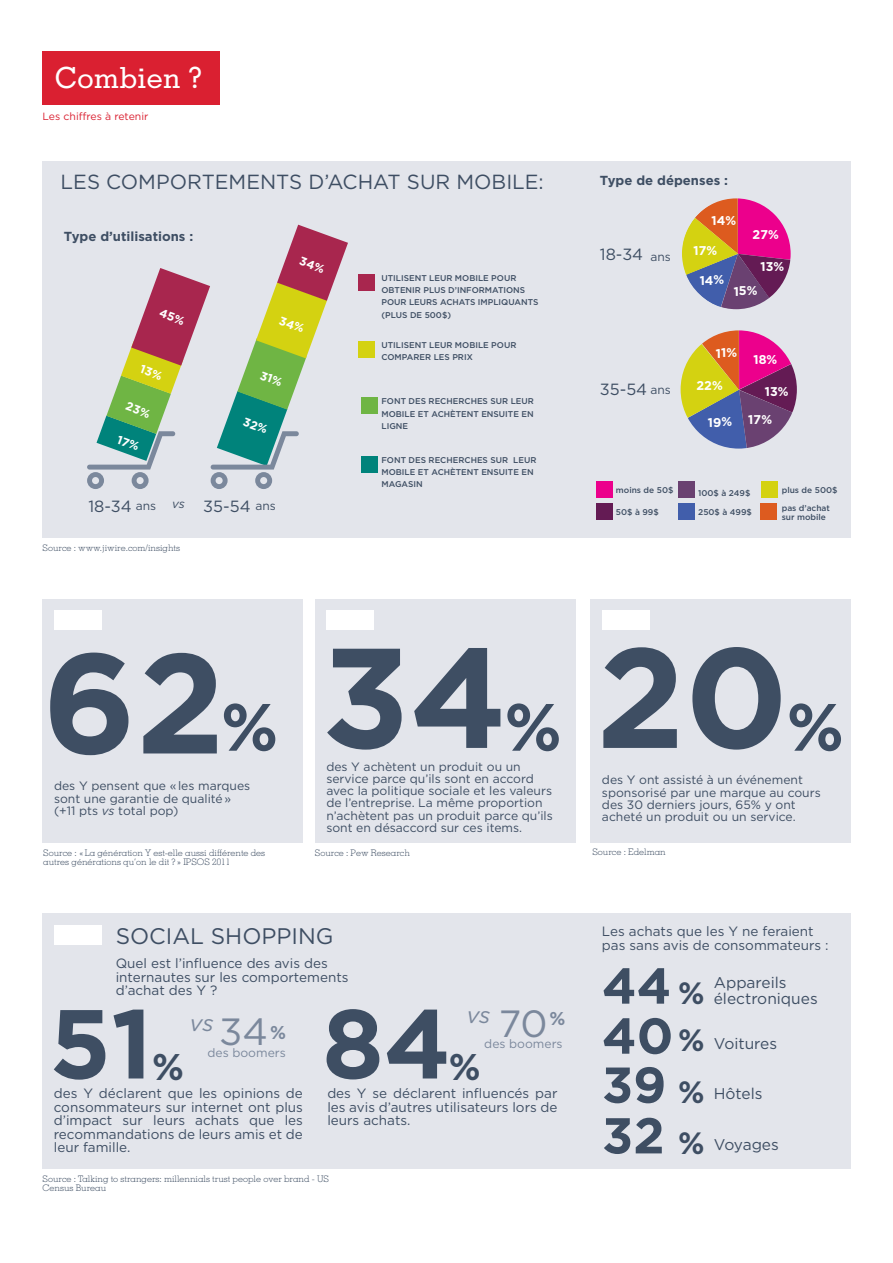
<style>
.page{position:relative;width:893px;height:1263px;background:#fff}
.page>*{position:absolute;margin:0;border:0;box-sizing:border-box;transform-origin:0 0}
.t1{font:700 141.75px "Gotham";color:#3e4e63}
.t2{font:700 97.8px "Gotham";color:#3e4e63}
.t3{font:700 66.75px "Gotham";color:#3e4e63}
.t4{font:700 50.25px/49.9px "Gotham";color:#3e4e63}
.t5{font:37.95px "Gotham";color:#7b889c}
.t6{font:700 37.05px "Gotham";color:#3e4e63}
.t7{font:700 30.75px/47.2px "Gotham";color:#3e4e63}
.t8{font:500 29.1px "Memphis";color:#fff}
.t9{font:italic 22.65px "Gotham";color:#7b889c}
.t10{font:22.5px "Gotham";color:#3e4e63}
.t11{font:20.4px "Gotham";color:#3e4e63}
.t12{font:700 18.6px "Gotham";color:#7b889c}
.t13{font:16.2px "Gotham";color:#3e4e63}
.t14{font:15.45px/15.5px "Gotham";color:#3e4e63}
.t15{font:13.5px/13.5px "Gotham";color:#3e4e63}
.t16{font:700 13.05px "Gotham";color:#3e4e63}
.t17{font:12.15px/12.1px "Gotham";color:#3e4e63}
.t18{font:12.15px "Gotham";color:#7b889c}
.t19{font:12px "Gotham";color:#3e4e63}
.t20{font:10.5px "Gotham";color:#da2031}
.t21{font:300 9px/9px "Memphis";color:#3e4e63}
.t22{font:500 8.4px/12.3px "Gotham";color:#3e4e63}
.s1{font-size:12px}
.s2{font-size:66.75px}
.s3{font-style:italic}
.s4{font-style:normal;font-size:37.95px}
.s5{font-weight:700;font-style:normal;font-size:18.6px}
</style>
<div class="page">
<div style="left:43px;top:599px;width:260px;height:244px;background:#e3e5eb"></div>
<div style="left:54px;top:611px;width:48px;height:19px;background:#fff"></div>
<div style="left:590px;top:599px;width:260px;height:244px;background:#e3e5eb"></div>
<div style="left:602px;top:611px;width:47px;height:19px;background:#fff"></div>
<div style="left:315px;top:599px;width:260px;height:244px;background:#e3e5eb"></div>
<div style="left:326px;top:611px;width:48px;height:19px;background:#fff"></div>
<div style="left:43px;top:161px;width:807px;height:377px;background:#e3e5eb"></div>
<div style="left:43px;top:913px;width:807px;height:255px;background:#e3e5eb"></div>
<div style="left:54px;top:926px;width:48px;height:19px;background:#fff"></div>
<div style="left:43px;top:51px;width:177px;height:53px;background:#da2031"></div>
<div style="left:361px;top:398px;width:16px;height:16px;background:#6fb544"></div>
<div style="left:361px;top:456px;width:16px;height:17px;background:#00837b"></div>
<div style="left:358px;top:342px;width:17px;height:16px;background:#d4d211"></div>
<div style="left:358px;top:274px;width:17px;height:17px;background:#a8264e"></div>
<div style="left:596px;top:481px;width:16px;height:17px;background:#ec008c"></div>
<div style="left:761px;top:481px;width:16px;height:17px;background:#d4d211"></div>
<div style="left:596px;top:504px;width:16px;height:16px;background:#641b54"></div>
<div style="left:760px;top:504px;width:17px;height:16px;background:#dd5b1f"></div>
<div style="left:678px;top:504px;width:16px;height:16px;background:#415eab"></div>
<div style="left:678px;top:481px;width:17px;height:17px;background:#6a4171"></div>
<svg style="left:87px;top:225px;width:261px;height:264px"></svg>
<svg style="left:682px;top:198px;width:109px;height:112px"></svg>
<svg style="left:680px;top:330px;width:117px;height:119px"></svg>
<h3 class="t8" style="left:55px;top:67px;width:149px">Combien ?</h3>
<p class="t20" style="left:43px;top:111px;width:107px">Les chiffres à retenir</p>
<h3 class="t11" style="left:61px;top:173px;width:484px">LES COMPORTEMENTS D’ACHAT SUR MOBILE:</h3>
<p class="t16" style="left:64px;top:231px;width:131px">Type d’utilisations :</p>
<h3 class="t13" style="left:88px;top:499px;width:69px">18-34 <span class="s1">ans</span></h3>
<p class="t19" style="left:255px;top:501px;width:22px">ans</p>
<h3 class="t13" style="left:172px;top:499px;width:80px"><sup>vs</sup> 35-54</h3>
<p class="t21" style="left:43px;top:545px;width:139px">Source : www.jiwire.com/insights</p>
<p class="t22" style="left:381px;top:272px;width:158px">UTILISENT LEUR MOBILE POUR<br>OBTENIR PLUS D’INFORMATIONS<br>POUR LEURS ACHATS IMPLIQUANTS (PLUS DE 500$)</p>
<p class="t22" style="left:381px;top:340px;width:136px">UTILISENT LEUR MOBILE POUR<br>COMPARER LES PRIX</p>
<p class="t22" style="left:381px;top:396px;width:154px;text-align:justify">FONT DES RECHERCHES SUR LEUR MOBILE ET ACHÈTENT ENSUITE EN LIGNE</p>
<p class="t22" style="left:381px;top:454px;width:156px">FONT DES RECHERCHES SUR LEUR<br>MOBILE ET ACHÈTENT ENSUITE EN<br>MAGASIN</p>
<p class="t16" style="left:600px;top:175px;width:130px">Type de dépenses :</p>
<h3 class="t13" style="left:600px;top:247px;width:45px">18-34</h3>
<p class="t19" style="left:650px;top:251px;width:22px">ans</p>
<h3 class="t13" style="left:600px;top:381px;width:49px">35-54</h3>
<p class="t19" style="left:650px;top:385px;width:22px">ans</p>
<p class="t22" style="left:616px;top:485px;width:59px">moins de 50$</p>
<p class="t22" style="left:781px;top:482px;width:57px;line-height:18px">plus de 500$ pas d’achat</p>
<p class="t22" style="left:781px;top:511px;width:46px">sur mobile</p>
<p class="t22" style="left:698px;top:488px;width:54px">100$ à 249$</p>
<p class="t22" style="left:616px;top:507px;width:44px">50$ à 99$</p>
<p class="t22" style="left:698px;top:507px;width:55px">250$ à 499$</p>
<h1 class="t1" style="left:43px;top:645px;width:237px">62<span class="s2">%</span></h1>
<h1 class="t1" style="left:322px;top:639px;width:468px">34 20</h1>
<h3 class="t3" style="left:504px;top:700px;width:59px">%</h3>
<h3 class="t3" style="left:786px;top:700px;width:59px">%</h3>
<p class="t17" style="left:326px;top:761px;width:196px">des Y achètent un produit ou un</p>
<p class="t17" style="left:326px;top:774px;width:228px">service parce qu’ils sont en accord avec la politique sociale et les valeurs de l’entreprise. La même proportion n’achètent pas un produit parce qu’ils sont en désaccord sur ces items.</p>
<p class="t17" style="left:54px;top:781px;width:198px">des Y pensent que «-les marques sont une garantie de qualité-» (+11 pts <span class="s3">vs</span> total pop)</p>
<p class="t17" style="left:602px;top:775px;width:220px">des Y ont assisté à un événement sponsorisé par une marque au cours des 30 derniers jours, 65% y ont acheté un produit ou un service.</p>
<p class="t21" style="left:43px;top:849px;width:223px">Source : « La génération Y est-elle aussi différente des autres générations qu’on le dit ? » IPSOS 2011</p>
<p class="t21" style="left:592px;top:848px;width:75px">Source : Edelman</p>
<p class="t21" style="left:315px;top:849px;width:97px">Source : Pew Research</p>
<h3 class="t10" style="left:116px;top:925px;width:219px">SOCIAL SHOPPING</h3>
<p class="t15" style="left:116px;top:958px;width:234px">Quel est l’influence des avis des internautes sur les comportements d’achat des Y ?</p>
<h2 class="t2" style="left:50px;top:1004px;width:104px">51</h2>
<h3 class="t5" style="left:219px;top:1014px;width:50px">34</h3>
<h3 class="t9" style="left:190px;top:1013px;width:25px">vs</h3>
<h3 class="t12" style="left:270px;top:1024px;width:17px">%</h3>
<p class="t18" style="left:207px;top:1047px;width:80px">des boomers</p>
<h3 class="t6" style="left:152px;top:1051px;width:33px">%</h3>
<p class="t15" style="left:54px;top:1088px;width:250px;text-align:justify">des Y déclarent que les opinions de consommateurs sur internet ont plus d’impact sur leurs achats que les recommandations de leurs amis et de leur famille.</p>
<h2 class="t2" style="left:322px;top:1004px;width:130px">84</h2>
<h3 class="t9" style="left:467px;top:1005px;width:100px">vs <span class="s4">70</span><span class="s5">%</span></h3>
<p class="t18" style="left:484px;top:1038px;width:80px">des boomers</p>
<h3 class="t6" style="left:448px;top:1051px;width:33px">%</h3>
<p class="t15" style="left:327px;top:1088px;width:232px;text-align:justify">des Y se déclarent influencés par les avis d’autres utilisateurs lors de leurs achats.</p>
<p class="t21" style="left:43px;top:1175px;width:288px">Source : Talking to strangers: millennials trust people over brand - US<br>Census Bureau</p>
<p class="t15" style="left:602px;top:926px;width:228px">Les achats que les Y ne feraient pas sans avis de consommateurs :</p>
<h3 class="t4" style="left:602px;top:965px;width:73px">44<br>40<br>39<br>32</h3>
<p class="t14" style="left:713px;top:976px;width:105px">Appareils électroniques</p>
<p class="t14" style="left:713px;top:1036px;width:65px">Voitures</p>
<p class="t14" style="left:713px;top:1087px;width:50px">Hôtels</p>
<p class="t14" style="left:713px;top:1137px;width:67px">Voyages</p>
<h3 class="t7" style="left:678px;top:972px;width:28px">% %</h3>
<h3 class="t7" style="left:678px;top:1069px;width:28px;line-height:50.7px">% %</h3>
</div>
